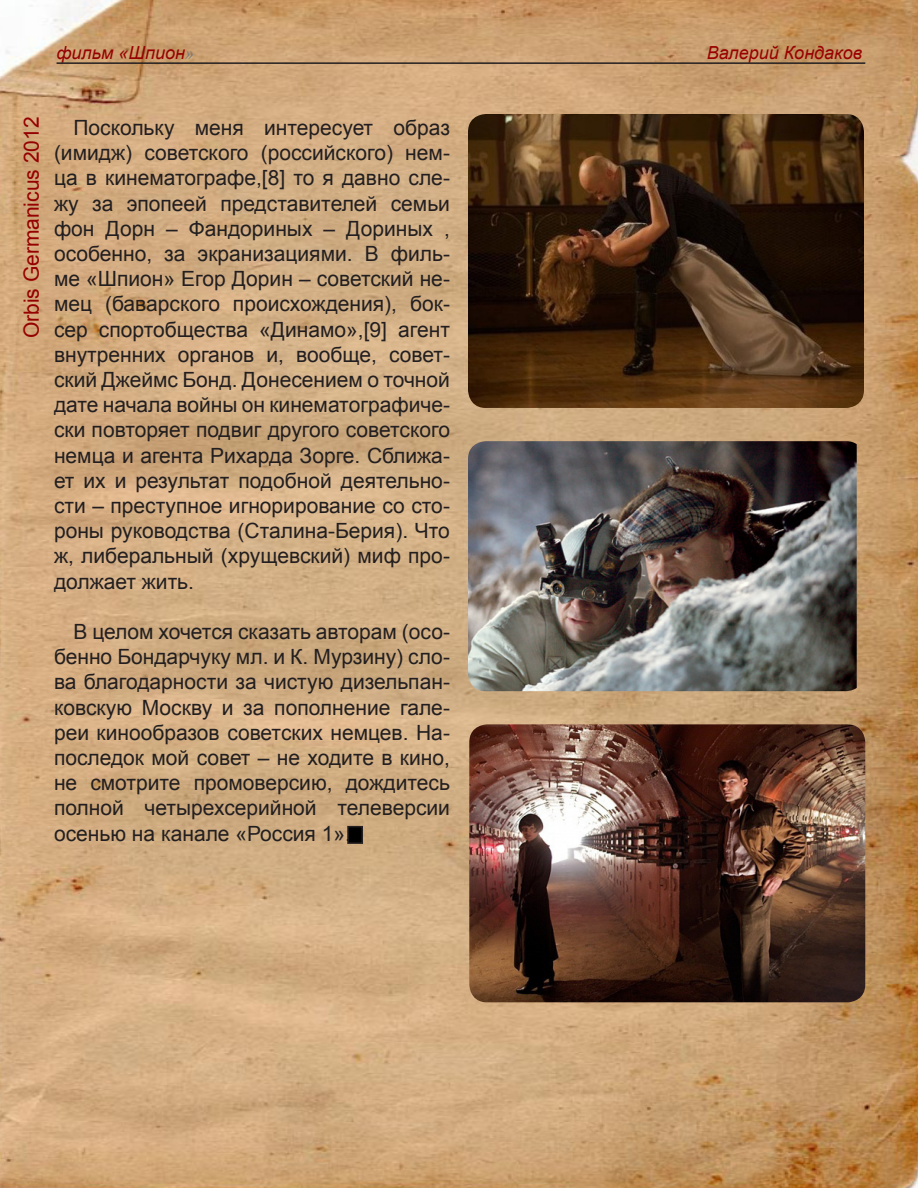
<style>
.page{position:relative;width:918px;height:1188px;background:#fff}
.page>*{position:absolute;margin:0;border:0;box-sizing:border-box;transform-origin:0 0}
.t1{font:21px/25.2px "Arial";color:#231f20;text-align:justify}
.t2{font:21px "Arial";color:#950000}
.t3{font:italic 18px "Arial";color:#900}
.t4{font:italic 18px "Arial";color:#960000}
.s1{font-family:"Times New Roman";color:#797b7e}
</style>
<div class="page">
<img style="left:0;top:0;width:918px;height:1188px">
<hr style="left:57px;top:62px;width:808px;height:2px;background:#231f20">
<div style="left:348px;top:827px;width:14px;height:16px;background:#000"></div>
<div style="left:347px;top:826px;width:16px;height:18px;border:2px solid #231f20"></div>
<img style="left:468px;top:441px;width:389px;height:250px">
<img style="left:469px;top:724px;width:396px;height:278px">
<img style="left:468px;top:114px;width:396px;height:294px">
<p class="t4" style="left:57px;top:41px;width:139px">фильм «Шпион<span class="s1">»</span></p>
<p class="t3" style="left:707px;top:41px;width:157px">Валерий Кондаков</p>
<p class="t2" style="left:18px;top:338px;width:223px;rotate:-90deg">Orbis Germanicus 2012</p>
<p class="t1" style="left:54px;top:115px;width:398px;text-indent:20px">Поскольку меня интересует образ (имидж) советского (российского) нем&shy;ца в кинематографе,[8] то я давно сле&shy;жу за эпопеей представителей семьи фон Дорн – Фандориных – Дориных , особенно, за экранизациями. В филь&shy;ме «Шпион» Егор Дорин – советский не&shy;мец (баварского происхождения), бок&shy;сер спортобщества «Динамо»,[9] агент внутренних органов и, вообще, совет&shy;ский Джеймс Бонд. Донесением о точной дате начала войны он кинематографиче&shy;ски повторяет подвиг другого советского немца и агента Рихарда Зорге. Сближа&shy;ет их и результат подобной деятельно&shy;сти – преступное игнорирование со сто&shy;роны руководства (Сталина-Берия). Что ж, либеральный (хрущевский) миф про&shy;должает жить.</p>
<p class="t1" style="left:54px;top:619px;width:398px;text-indent:20px">В целом хочется сказать авторам (осо&shy;бенно Бондарчуку мл. и К. Мурзину) сло&shy;ва благодарности за чистую дизельпан&shy;ковскую Москву и за пополнение гале&shy;реи кинообразов советских немцев. На&shy;последок мой совет – не ходите в кино, не смотрите промоверсию, дождитесь полной четырехсерийной телеверсии осенью на канале «Россия 1».</p>
</div>
